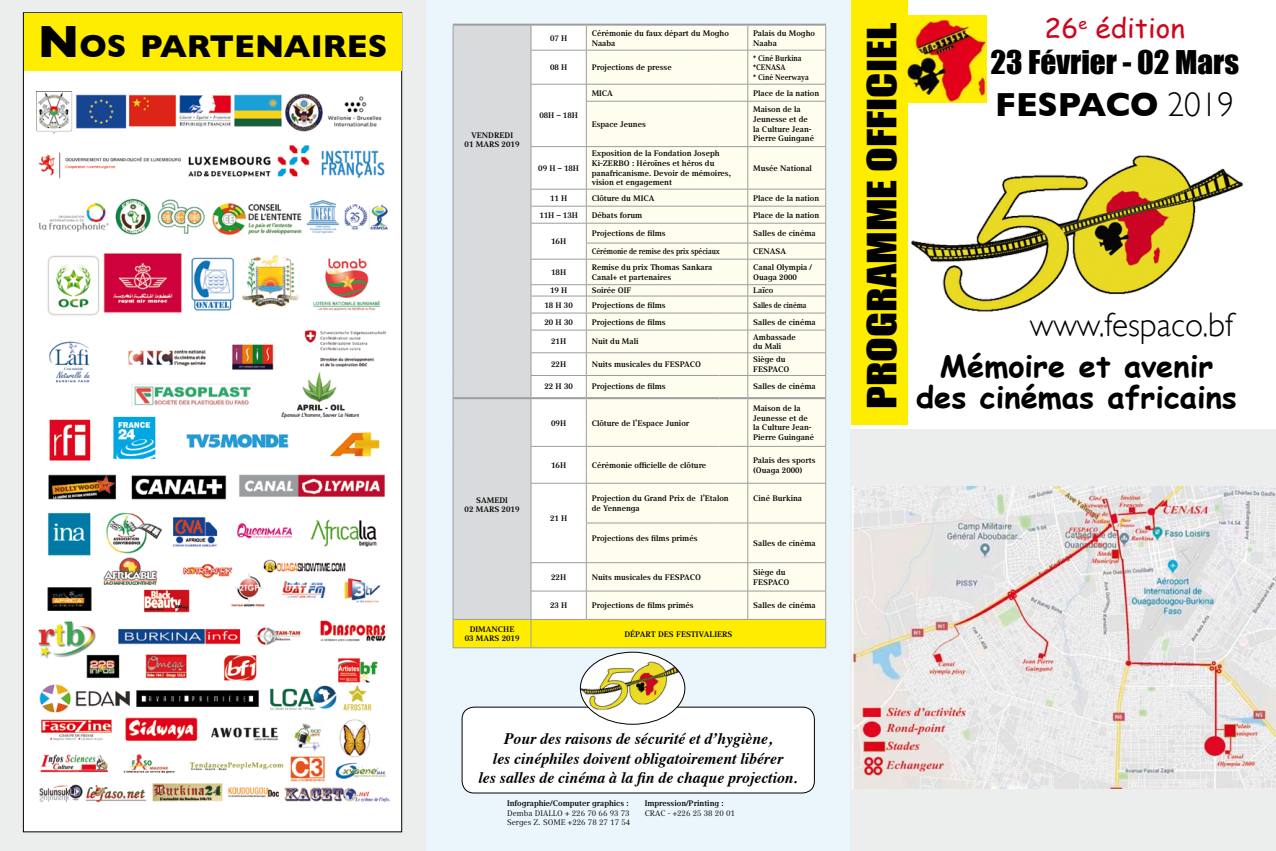
<style>
.page{position:relative;width:1276px;height:851px;background:#fff}
.page>*{position:absolute;margin:0;border:0;box-sizing:border-box;transform-origin:0 0}
.t1{font:37px "Impact";color:#000;scale:1.23 1}
.t2{font:300 34px "Gill Sans";color:#000}
.t3{font:700 34px "Gill Sans";letter-spacing:-.005em;color:#000}
.t4{font:700 32.2px "Gill Sans";color:#000}
.t5{font:700 30px/31px "Comic Sans MS";color:#000;text-align:center}
.t6{font:30px "Impact";color:#000;scale:1.04 1}
.t7{font:27px "Comic Sans MS";color:#cd071e}
.t8{font:italic 700 16px/19.2px "Times";color:#000;text-align:center}
.t9{font:700 8px/9.6px "Compatil Text LT Pro";color:#000}
.t10{font:700 8px/9.6px "Compatil Text LT Pro";color:#000;scale:.89 1}
.t11{font:8px/9.6px "Compatil Text LT Pro";color:#000}
.t12{font:700 8px "Compatil Text LT Pro";color:#000;scale:.87 1}
.s1{font-size:46px}
.s2{font-weight:300}
</style>
<div class="page">
<div style="left:425px;top:0;width:425px;height:850px;background:#eaf6fc"></div>
<img style="left:907px;top:151px;width:337px;height:165px">
<div style="left:850px;top:429px;width:426px;height:421px;background:#eceded"></div>
<img style="left:853px;top:486px;width:423px;height:302px">
<div style="left:0;top:0;width:425px;height:850px;background:#eceded"></div>
<div style="left:850px;top:0;width:57px;height:424px;background:#ffed00"></div>
<svg style="left:453px;top:26px;width:373px;height:622px;background:#f3f1de"></svg>
<hr style="left:748px;top:619px;width:78px;height:1px;background:#9c9d9f">
<hr style="left:453px;top:24px;width:78px;height:2px;background:#9c9d9f">
<hr style="left:531px;top:24px;width:55px;height:2px;background:#9c9d9f">
<hr style="left:586px;top:24px;width:133px;height:2px;background:#9c9d9f">
<hr style="left:719px;top:24px;width:29px;height:2px;background:#9c9d9f">
<hr style="left:748px;top:24px;width:78px;height:2px;background:#9c9d9f">
<hr style="left:453px;top:397px;width:78px;height:2px;background:#9c9d9f">
<hr style="left:531px;top:397px;width:55px;height:2px;background:#9c9d9f">
<hr style="left:586px;top:397px;width:133px;height:2px;background:#9c9d9f">
<hr style="left:719px;top:397px;width:29px;height:2px;background:#9c9d9f">
<hr style="left:748px;top:397px;width:77px;height:2px;background:#9c9d9f">
<img style="left:906px;top:16px;width:80px;height:86px">
<div style="left:462px;top:707px;width:352px;height:85px;background:#fff;border-radius:12px"></div>
<div style="left:462px;top:706px;width:352px;height:87px;border:1px solid #000;border-radius:12px"></div>
<div style="left:580px;top:652px;width:105px;height:72px;background:#fff;border-radius:50%"></div>
<img style="left:580px;top:660px;width:102px;height:50px">
<div style="left:23px;top:13px;width:379px;height:818px;background:#fff"></div>
<img style="left:36px;top:91px;width:353px;height:712px">
<div style="left:24px;top:13px;width:377px;height:57px;background:#ffed00"></div>
<h3 class="t4" style="left:38px;top:28px;width:351px"><span class="s1">N</span>OS PARTENAIRES</h3>
<p class="t9" style="left:465px;top:130px;width:56px;text-align:center">VENDREDI<br>01 MARS 2019</p>
<p class="t9" style="left:465px;top:495px;width:56px;text-align:center">SAMEDI<br>02 MARS 2019</p>
<p class="t9" style="left:550px;top:33px;width:19px">07 H</p>
<p class="t9" style="left:592px;top:28px;width:139px">Cérémonie du faux départ du Mogho<br>Naaba</p>
<p class="t9" style="left:753px;top:28px;width:63px">Palais du Mogho<br>Naaba</p>
<p class="t9" style="left:550px;top:62px;width:19px">08 H</p>
<p class="t9" style="left:592px;top:62px;width:82px">Projections de presse</p>
<p class="t10" style="left:753px;top:53px;width:64px">* Ciné Burkina *CENASA<br>* Ciné Neerwaya</p>
<p class="t9" style="left:539px;top:111px;width:40px">08H – 18H</p>
<p class="t9" style="left:592px;top:88px;width:23px">MICA</p>
<p class="t9" style="left:753px;top:88px;width:68px">Place de la nation</p>
<p class="t9" style="left:592px;top:119px;width:56px">Espace Jeunes</p>
<p class="t9" style="left:753px;top:105px;width:62px">Maison de la<br>Jeunesse et de la Culture Jean-<br>Pierre Guingané</p>
<p class="t9" style="left:538px;top:163px;width:42px">09 H – 18H</p>
<p class="t9" style="left:592px;top:149px;width:141px">Exposition de la Fondation Joseph<br>Ki-ZERBO : Héroïnes et héros du panafricanisme. Devoir de mémoires, vision et engagement</p>
<p class="t9" style="left:753px;top:163px;width:60px">Musée National</p>
<p class="t9" style="left:550px;top:193px;width:19px">11 H</p>
<p class="t9" style="left:592px;top:193px;width:64px">Clôture du MICA</p>
<p class="t9" style="left:753px;top:193px;width:68px">Place de la nation</p>
<p class="t9" style="left:539px;top:210px;width:40px">11H – 13H</p>
<p class="t9" style="left:592px;top:210px;width:52px">Débats forum</p>
<p class="t9" style="left:753px;top:210px;width:68px">Place de la nation</p>
<p class="t9" style="left:551px;top:236px;width:17px">16H</p>
<p class="t9" style="left:592px;top:228px;width:75px">Projections de films</p>
<p class="t9" style="left:753px;top:228px;width:64px">Salles de cinéma</p>
<p class="t10" style="left:592px;top:246px;width:145px">Cérémonie de remise des prix spéciaux</p>
<p class="t9" style="left:753px;top:246px;width:34px">CENASA</p>
<p class="t9" style="left:551px;top:267px;width:17px">18H</p>
<p class="t9" style="left:592px;top:262px;width:122px">Remise du prix Thomas Sankara<br>Canal+ et partenaires</p>
<p class="t9" style="left:753px;top:262px;width:60px">Canal Olympia /<br>Ouaga 2000</p>
<p class="t9" style="left:550px;top:286px;width:19px">19 H</p>
<p class="t9" style="left:592px;top:286px;width:41px">Soirée OIF</p>
<p class="t9" style="left:753px;top:286px;width:22px">Laïco</p>
<p class="t9" style="left:544px;top:300px;width:30px">18 H 30</p>
<p class="t9" style="left:592px;top:300px;width:75px">Projections de films</p>
<p class="t12" style="left:753px;top:300px;width:63px">Salles de cinéma</p>
<p class="t9" style="left:544px;top:317px;width:30px">20 H 30</p>
<p class="t9" style="left:592px;top:317px;width:75px">Projections de films</p>
<p class="t9" style="left:753px;top:317px;width:64px">Salles de cinéma</p>
<p class="t9" style="left:551px;top:337px;width:17px">21H</p>
<p class="t9" style="left:592px;top:337px;width:48px">Nuit du Mali</p>
<p class="t9" style="left:753px;top:332px;width:44px">Ambassade du Mali</p>
<p class="t9" style="left:551px;top:359px;width:17px">22H</p>
<p class="t9" style="left:592px;top:359px;width:111px">Nuits musicales du FESPACO</p>
<p class="t9" style="left:753px;top:354px;width:38px">Siège du<br>FESPACO</p>
<p class="t9" style="left:544px;top:382px;width:30px">22 H 30</p>
<p class="t9" style="left:592px;top:382px;width:75px">Projections de films</p>
<p class="t9" style="left:753px;top:382px;width:64px">Salles de cinéma</p>
<p class="t9" style="left:551px;top:418px;width:17px">09H</p>
<p class="t9" style="left:592px;top:418px;width:99px">Clôture de l’Espace Junior</p>
<p class="t9" style="left:753px;top:403px;width:62px">Maison de la<br>Jeunesse et de la Culture Jean-<br>Pierre Guingané</p>
<p class="t9" style="left:551px;top:460px;width:17px">16H</p>
<p class="t9" style="left:592px;top:460px;width:116px">Cérémonie officielle de clôture</p>
<p class="t9" style="left:753px;top:455px;width:64px">Palais des sports (Ouaga 2000)</p>
<p class="t9" style="left:550px;top:513px;width:19px">21 H</p>
<p class="t9" style="left:592px;top:493px;width:139px">Projection du Grand Prix de l’Etalon de Yennenga</p>
<p class="t9" style="left:753px;top:493px;width:50px">Ciné Burkina</p>
<p class="t9" style="left:592px;top:533px;width:107px">Projections des films primés</p>
<p class="t9" style="left:753px;top:538px;width:64px">Salles de cinéma</p>
<p class="t9" style="left:551px;top:572px;width:17px">22H</p>
<p class="t9" style="left:592px;top:572px;width:111px">Nuits musicales du FESPACO</p>
<p class="t9" style="left:753px;top:567px;width:38px">Siège du<br>FESPACO</p>
<p class="t9" style="left:550px;top:600px;width:19px">23 H</p>
<p class="t9" style="left:592px;top:600px;width:103px">Projections de films primés</p>
<p class="t9" style="left:753px;top:600px;width:64px">Salles de cinéma</p>
<p class="t9" style="left:465px;top:624px;width:56px;text-align:center">DIMANCHE<br>03 MARS 2019</p>
<p class="t9" style="left:624px;top:629px;width:110px">DÉPART DES FESTIVALIERS</p>
<h3 class="t8" style="left:478px;top:727px;width:320px">Pour des raisons de sécurité et d’hygiène,<br>les cinéphiles doivent obligatoirement libérer<br>les salles de cinéma à la fin de chaque projection.</h3>
<p class="t9" style="left:507px;top:798px;width:123px">Infographie/Computer graphics :</p>
<p class="t11" style="left:507px;top:808px;width:125px">Demba DIALLO + 226 70 66 93 73<br>Serges Z. SOME +226 78 27 17 54</p>
<p class="t9" style="left:645px;top:798px;width:80px">Impression/Printing :</p>
<p class="t11" style="left:645px;top:808px;width:92px">CRAC - +226 25 38 20 01</p>
<h1 class="t1" style="left:853px;top:409px;width:315px;rotate:-90deg">PROGRAMME OFFICIEL</h1>
<h3 class="t7" style="left:1044px;top:8px;width:142px">26<sup>e</sup> édition</h3>
<h3 class="t6" style="left:990px;top:39px;width:240px">23 Février - 02 Mars</h3>
<h2 class="t3" style="left:995px;top:84px;width:240px">FESPACO <span class="s2">2019</span></h2>
<h2 class="t2" style="left:1029px;top:305px;width:205px">www.fespaco.bf</h2>
<h3 class="t5" style="left:916px;top:349px;width:322px">Mémoire et avenir des cinémas africains</h3>
</div>
